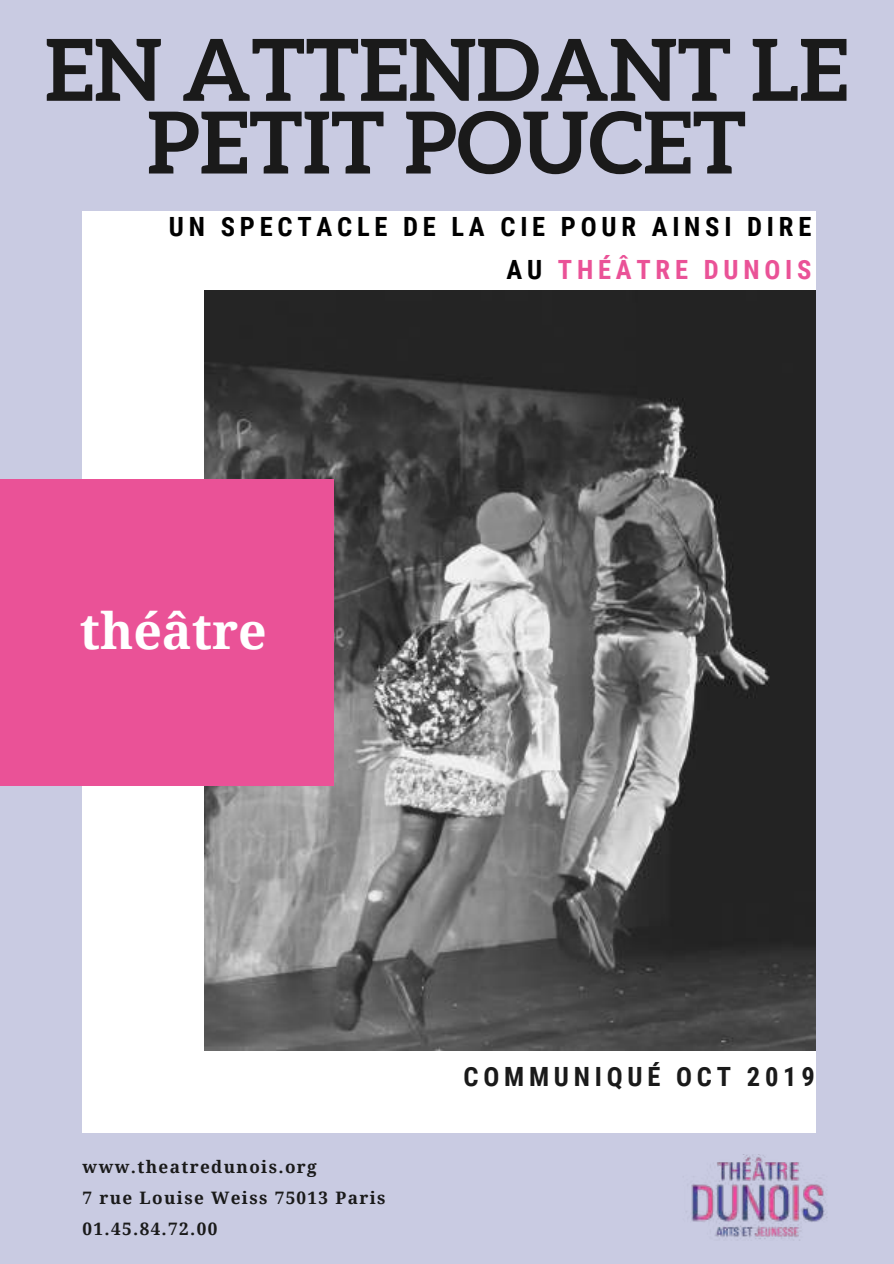
<style>
.page{position:relative;width:894px;height:1264px;background:#fff}
.page>*{position:absolute;margin:0;border:0;box-sizing:border-box;transform-origin:0 0}
.t1{font:700 85.5px/72.6px "Aleo";color:#1a1a1a;text-align:center}
.t2{font:700 49.95px "Droid Serif";color:#fff}
.t3{font:700 26.55px/42.8px "Roboto Condensed";letter-spacing:.18em;color:#000;text-align:right}
.t4{font:700 26.55px "Roboto Condensed";letter-spacing:.18em;color:#1a1a1a}
.t5{font:700 17.1px/30.9px "Droid Serif";letter-spacing:.08em;color:#1a1a1a}
.s1{color:#ea5297}
</style>
<div class="page">
<div style="left:0;top:0;width:893px;height:1263px;background:#c9cbe2"></div>
<div style="left:83px;top:211px;width:731px;height:921px;background:#fff"></div>
<img style="left:204px;top:290px;width:611px;height:760px">
<div style="left:0;top:479px;width:334px;height:306px;background:#ea5297"></div>
<img style="left:686px;top:1154px;width:141px;height:85px">
<h1 class="t1" style="left:45px;top:33px;width:804px">EN ATTENDANT LE<br>PETIT POUCET</h1>
<h3 class="t3" style="left:169px;top:206px;width:643px">UN SPECTACLE DE LA CIE POUR AINSI DIRE<br>AU <span class="s1">THÉÂTRE DUNOIS</span></h3>
<h2 class="t2" style="left:80px;top:602px;width:188px">théâtre</h2>
<p class="t5" style="left:83px;top:1151px;width:304px">www.theatredunois.org<br>7 rue Louise Weiss 75013 Paris<br>01.45.84.72.00</p>
<h3 class="t4" style="left:463px;top:1061px;width:352px">COMMUNIQUÉ OCT 2019</h3>
</div>
